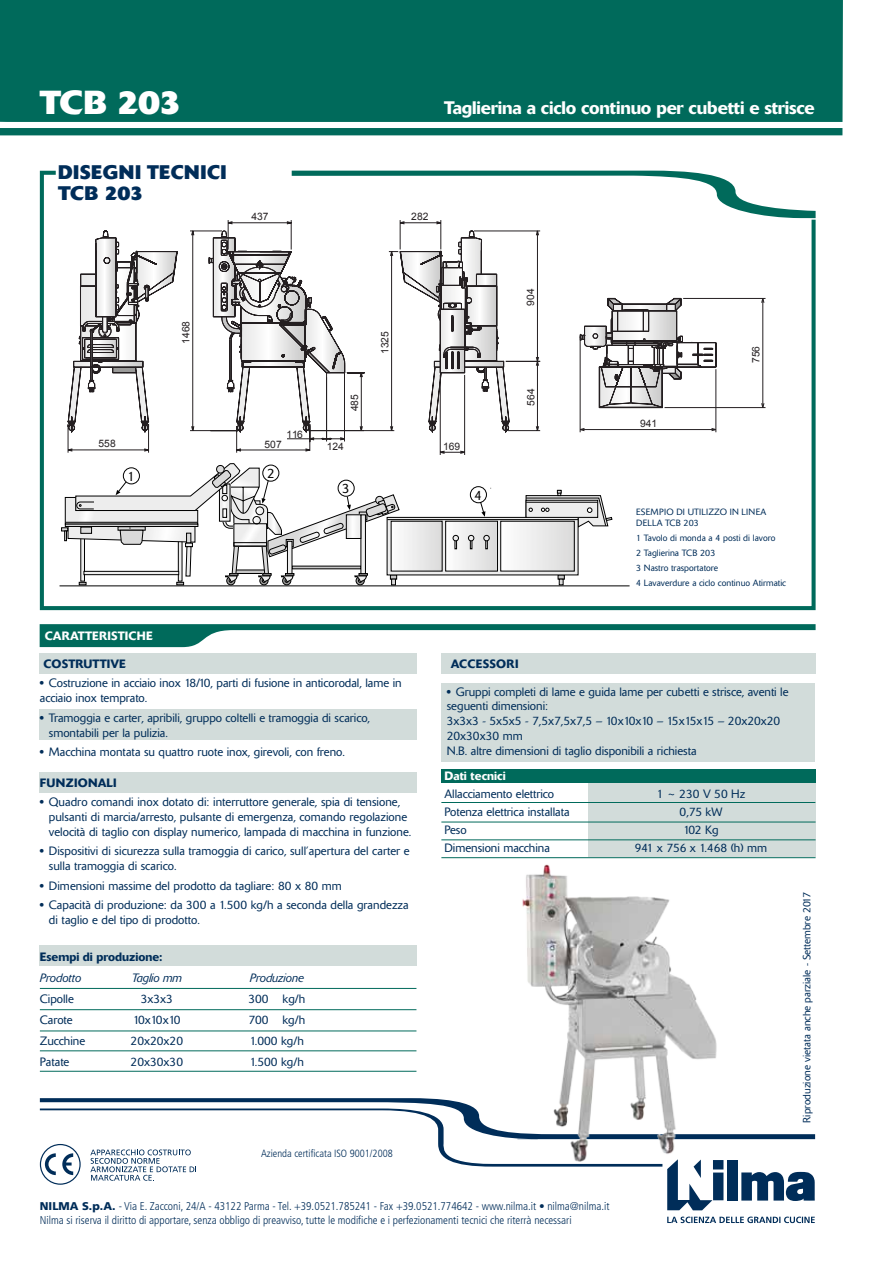
<style>
.page{position:relative;width:893px;height:1263px;background:#fff}
.page>*{position:absolute;margin:0;border:0;box-sizing:border-box;transform-origin:0 0}
.t1{font:700 33px "Delta";letter-spacing:-.03em;color:#fff;scale:1.07 1}
.t2{font:700 19.5px "Delta";letter-spacing:.02em;color:#002d59}
.t3{font:700 19.5px "Delta";letter-spacing:.02em;color:#002d59;scale:1.07 1}
.t4{font:500 18px "Delta";letter-spacing:-.01em;color:#fff}
.t5{font:300 13.35px "Delta";color:#000}
.t6{font:300 12px/15px "Delta";color:#002d59}
.t7{font:500 12px "Delta";color:#002d59}
.t8{font:italic 300 12px "Delta";color:#002d59}
.t9{font:500 12px "Delta";letter-spacing:.02em;color:#fff}
.t10{font:500 12px "Delta";color:#fff}
.t11{font:500 12px "Delta";letter-spacing:.025em;color:#002d59}
.t12{font:500 12px "Delta";letter-spacing:.02em;color:#002d59}
.t13{font:300 condensed 11.25px/13.5px "Frutiger";color:#002d59}
.t14{font:300 10.5px "Delta";color:#002d59}
.t15{font:300 condensed 10.5px "Frutiger";color:#002d59}
.t16{font:10.2px "Arial";color:#241f21}
.t17{font:300 9px/15px "Delta";letter-spacing:.005em;color:#002d59}
.t18{font:300 9px/10.8px "Delta";letter-spacing:.025em;color:#002d59}
.s1{font-weight:700}
.s2{font-weight:900;font-stretch:normal}
</style>
<div class="page">
<div style="left:0;top:0;width:843px;height:135px;background:#006a5b"></div>
<svg style="left:0;top:78px;width:843px;height:50px;background:#1e7c6e"></svg>
<svg style="left:667px;top:1216px;width:148px;height:7px"></svg>
<svg style="left:39px;top:170px;width:777px;height:441px"></svg>
<div style="left:441px;top:683px;width:374px;height:78px;background:#d2dcda"></div>
<svg style="left:40px;top:624px;width:776px;height:23px"></svg>
<div style="left:40px;top:654px;width:377px;height:20px;background:#d2dcda"></div>
<div style="left:40px;top:772px;width:377px;height:21px;background:#d2dcda"></div>
<div style="left:441px;top:654px;width:375px;height:20px;background:#d2dcda"></div>
<div style="left:40px;top:946px;width:377px;height:20px;background:#d2dcda"></div>
<div style="left:40px;top:710px;width:377px;height:30px;background:#d2dcda"></div>
<img style="left:491px;top:840px;width:241px;height:258px">
<svg style="left:68px;top:171px;width:748px;height:284px"></svg>
<hr style="left:60px;top:586px;width:570px;height:1px;background:#000">
<svg style="left:61px;top:463px;width:551px;height:122px"></svg>
<div style="left:588px;top:782px;width:228px;height:75px;background:#d2dcda"></div>
<div style="left:441px;top:769px;width:375px;height:14px;background:#006a5b"></div>
<hr style="left:441px;top:822px;width:375px;height:1px;background:#006a5b">
<hr style="left:441px;top:839px;width:375px;height:1px;background:#006a5b">
<hr style="left:441px;top:857px;width:375px;height:1px;background:#006a5b">
<hr style="left:441px;top:802px;width:374px;height:1px;background:#006a5b">
<svg style="left:40px;top:1098px;width:775px;height:112px"></svg>
<hr style="left:40px;top:988px;width:376px;height:1px;background:#006a5b">
<hr style="left:40px;top:1009px;width:376px;height:1px;background:#006a5b">
<hr style="left:40px;top:1030px;width:376px;height:1px;background:#006a5b">
<hr style="left:40px;top:1050px;width:376px;height:1px;background:#006a5b">
<hr style="left:40px;top:1071px;width:376px;height:1px;background:#006a5b">
<h1 class="t1" style="left:40px;top:82px;width:134px">TCB 203</h1>
<h2 class="t2" style="left:58px;top:160px;width:170px">DISEGNI TECNICI</h2>
<h2 class="t3" style="left:58px;top:181px;width:81px">TCB 203</h2>
<h3 class="t4" style="left:444px;top:97px;width:372px">Taglierina a ciclo continuo per cubetti e strisce</h3>
<p class="t16" style="left:252px;top:210px;width:19px">437</p>
<p class="t16" style="left:411px;top:210px;width:19px">282</p>
<p class="t16" style="left:179px;top:344px;width:24px;rotate:-90deg">8641</p>
<p class="t16" style="left:286px;top:427px;width:18px">116</p>
<p class="t16" style="left:348px;top:411px;width:19px;rotate:-90deg">584</p>
<p class="t16" style="left:378px;top:354px;width:24px;rotate:-90deg">5231</p>
<p class="t16" style="left:524px;top:306px;width:19px;rotate:-90deg">409</p>
<p class="t16" style="left:524px;top:406px;width:19px;rotate:-90deg">465</p>
<p class="t16" style="left:640px;top:417px;width:19px">941</p>
<p class="t16" style="left:749px;top:363px;width:19px;rotate:-90deg">657</p>
<p class="t16" style="left:99px;top:437px;width:19px">558</p>
<p class="t16" style="left:265px;top:437px;width:19px">507</p>
<p class="t5" style="left:128px;top:468px;width:9px">1</p>
<p class="t5" style="left:267px;top:466px;width:9px">2</p>
<p class="t16" style="left:327px;top:440px;width:19px">124</p>
<p class="t16" style="left:443px;top:439px;width:19px">169</p>
<p class="t5" style="left:342px;top:481px;width:9px">3</p>
<p class="t5" style="left:474px;top:487px;width:9px">4</p>
<p class="t18" style="left:636px;top:506px;width:132px">ESEMPIO DI UTILIZZO IN LINEA<br>DELLA TCB 203</p>
<p class="t17" style="left:636px;top:530px;width:151px">1 Tavolo di monda a 4 posti di lavoro<br>2 Taglierina TCB 203<br>3 Nastro trasportatore<br>4 Lavaverdure a ciclo continuo Atirmatic</p>
<p class="t9" style="left:45px;top:629px;width:110px">CARATTERISTICHE</p>
<p class="t7" style="left:43px;top:657px;width:84px">COSTRUTTIVE</p>
<p class="t6" style="left:40px;top:676px;width:363px"><span class="s1">•</span> Costruzione in acciaio inox 18/10, parti di fusione in anticorodal, lame in acciaio inox temprato.</p>
<p class="t6" style="left:49px;top:710px;width:323px;text-indent:-9px"><span class="s1">•</span> Tramoggia e carter, apribili, gruppo coltelli e tramoggia di scarico, smontabili per la pulizia.</p>
<p class="t6" style="left:40px;top:744px;width:307px"><span class="s1">•</span> Macchina montata su quattro ruote inox, girevoli, con freno.</p>
<p class="t11" style="left:40px;top:775px;width:78px">FUNZIONALI</p>
<p class="t6" style="left:49px;top:795px;width:364px;text-indent:-9px"><span class="s1">•</span> Quadro comandi inox dotato di: interruttore generale, spia di tensione, pulsanti di marcia/arresto, pulsante di emergenza, comando regolazione velocità di taglio con display numerico, lampada di macchina in funzione.</p>
<p class="t6" style="left:49px;top:844px;width:362px;text-indent:-9px"><span class="s1">•</span> Dispositivi di sicurezza sulla tramoggia di carico, sull’apertura del carter e sulla tramoggia di scarico.</p>
<p class="t6" style="left:40px;top:878px;width:304px"><span class="s1">•</span> Dimensioni massime del prodotto da tagliare: 80 x 80 mm</p>
<p class="t6" style="left:49px;top:897px;width:361px;text-indent:-9px"><span class="s1">•</span> Capacità di produzione: da 300 a 1.500 kg/h a seconda della grandezza di taglio e del tipo di prodotto.</p>
<p class="t7" style="left:40px;top:949px;width:124px">Esempi di produzione:</p>
<p class="t8" style="left:40px;top:971px;width:43px">Prodotto</p>
<p class="t8" style="left:132px;top:971px;width:52px">Taglio mm</p>
<p class="t8" style="left:250px;top:971px;width:56px">Produzione</p>
<p class="t6" style="left:40px;top:991px;width:35px">Cipolle</p>
<p class="t6" style="left:141px;top:991px;width:34px">3x3x3</p>
<p class="t6" style="left:248px;top:991px;width:58px">300 kg/h</p>
<p class="t6" style="left:40px;top:1012px;width:34px">Carote</p>
<p class="t6" style="left:133px;top:1012px;width:49px">10x10x10</p>
<p class="t6" style="left:248px;top:1012px;width:58px">700 kg/h</p>
<p class="t6" style="left:40px;top:1033px;width:47px">Zucchine</p>
<p class="t6" style="left:131px;top:1033px;width:54px">20x20x20</p>
<p class="t6" style="left:250px;top:1033px;width:55px">1.000 kg/h</p>
<p class="t6" style="left:40px;top:1054px;width:31px">Patate</p>
<p class="t6" style="left:131px;top:1054px;width:54px">20x30x30</p>
<p class="t6" style="left:250px;top:1054px;width:55px">1.500 kg/h</p>
<p class="t15" style="left:261px;top:1148px;width:133px">Azienda certificata ISO 9001/2008</p>
<p class="t12" style="left:451px;top:657px;width:69px">ACCESSORI</p>
<p class="t6" style="left:447px;top:684px;width:343px"><span class="s1">•</span> Gruppi completi di lame e guida lame per cubetti e strisce, aventi le seguenti dimensioni:<br>3x3x3 - 5x5x5 - 7,5x7,5x7,5 – 10x10x10 – 15x15x15 – 20x20x20<br>20x30x30 mm<br>N.B. altre dimensioni di taglio disponibili a richiesta</p>
<p class="t10" style="left:444px;top:769px;width:63px">Dati tecnici</p>
<p class="t6" style="left:444px;top:786px;width:111px">Allacciamento elettrico</p>
<p class="t6" style="left:657px;top:786px;width:90px">1 ~ 230 V 50 Hz</p>
<p class="t6" style="left:444px;top:804px;width:127px">Potenza elettrica installata</p>
<p class="t6" style="left:680px;top:804px;width:44px">0,75 kW</p>
<p class="t6" style="left:444px;top:822px;width:24px">Peso</p>
<p class="t6" style="left:683px;top:822px;width:37px">102 Kg</p>
<p class="t6" style="left:444px;top:840px;width:107px">Dimensioni macchina</p>
<p class="t6" style="left:635px;top:840px;width:134px">941 x 756 x 1.468 (h) mm</p>
<p class="t14" style="left:801px;top:1123px;width:232px;rotate:-90deg">Riproduzione vietata anche parziale - Settembre 2017</p>
<p class="t13" style="left:40px;top:1199px;width:571px"><span class="s2">NILMA S.p.A.</span> - Via E. Zacconi, 24/A - 43122 Parma - Tel. +39.0521.785241 - Fax +39.0521.774642 - www.nilma.it • nilma@nilma.it<br>Nilma si riserva il diritto di apportare, senza obbligo di preavviso, tutte le modifiche e i perfezionamenti tecnici che riterrà necessari</p>
</div>
